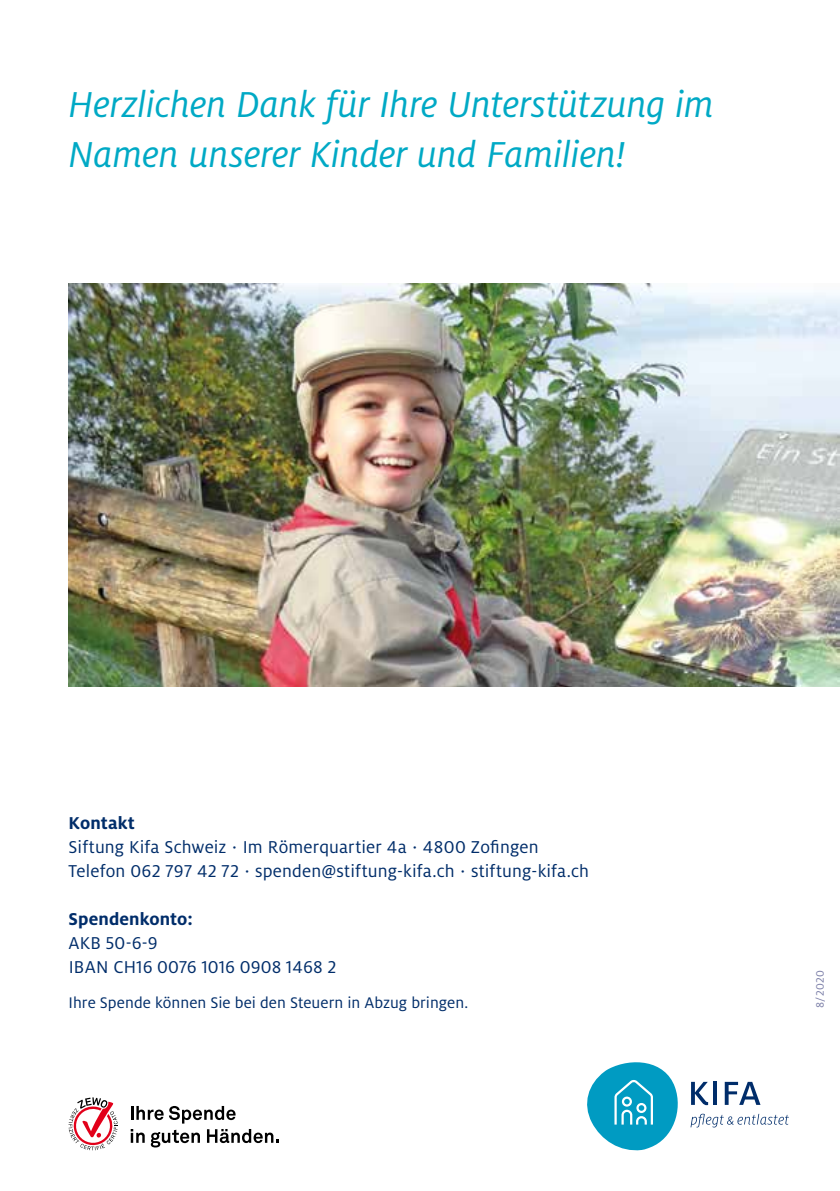
<style>
.page{position:relative;width:840px;height:1191px;background:#fff}
.page>*{position:absolute;margin:0;border:0;box-sizing:border-box;transform-origin:0 0}
.t1{font:italic 40px/50px "Milo Pro";letter-spacing:-.005em;color:#00a9c5}
.t2{font:19px/24px "Milo Pro";letter-spacing:.01em;color:#002d6a}
.t3{font:700 19px "Milo Pro";letter-spacing:.005em;color:#002d6a}
.t4{font:17px "Milo Pro";color:#002d6a}
.t5{font:12px "Milo Pro";color:#7c7fa8}
</style>
<div class="page">
<img style="left:68px;top:283px;width:771px;height:403px">
<svg style="left:69px;top:1097px;width:49px;height:53px"></svg>
<svg style="left:131px;top:1106px;width:104px;height:17px"></svg>
<svg style="left:131px;top:1129px;width:14px;height:13px"></svg>
<svg style="left:151px;top:1129px;width:49px;height:18px"></svg>
<svg style="left:207px;top:1129px;width:72px;height:14px"></svg>
<svg style="left:690px;top:1113px;width:98px;height:14px"></svg>
<svg style="left:587px;top:1062px;width:91px;height:88px"></svg>
<svg style="left:691px;top:1081px;width:16px;height:24px"></svg>
<hr style="left:713px;top:1081px;width:3px;height:23px;background:#002d6a">
<svg style="left:724px;top:1081px;width:36px;height:23px"></svg>
<h1 class="t1" style="left:69px;top:80px;width:646px">Herzlichen Dank für Ihre Unterstützung im<br>Namen unserer Kinder und Familien!</h1>
<p class="t3" style="left:69px;top:812px;width:68px">Kontakt</p>
<p class="t2" style="left:69px;top:835px;width:521px">Siftung Kifa Schweiz ⋅ Im Römerquartier 4a ⋅ 4800 Zofingen<br>Telefon 062 797 42 72 ⋅ spenden@stiftung-kifa.ch ⋅ stiftung-kifa.ch</p>
<p class="t3" style="left:69px;top:908px;width:126px">Spendenkonto:</p>
<p class="t2" style="left:69px;top:931px;width:269px">AKB 50-6-9<br>IBAN CH16 0076 1016 0908 1468 2</p>
<p class="t4" style="left:69px;top:993px;width:401px">Ihre Spende können Sie bei den Steuern in Abzug bringen.</p>
<p class="t5" style="left:812px;top:1008px;width:39px;rotate:-90deg">8/2020</p>
</div>
